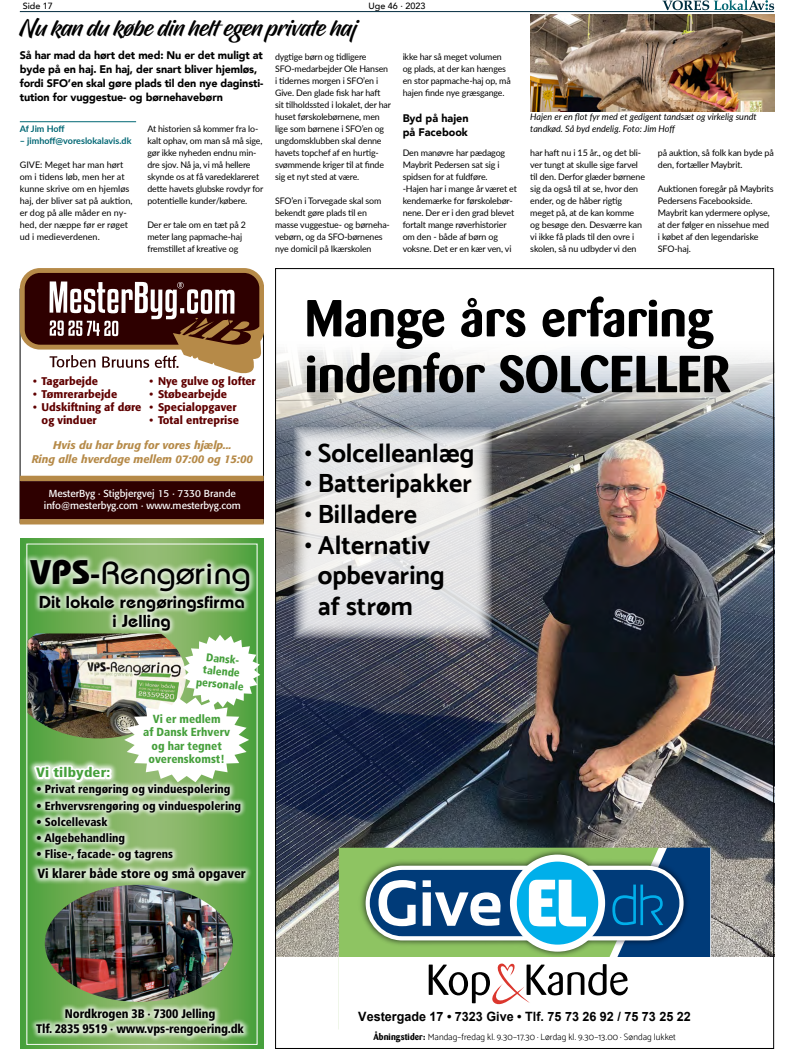
<style>
.page{position:relative;width:794px;height:1049px;background:#fff}
.page>*{position:absolute;margin:0;border:0;box-sizing:border-box;transform-origin:0 0}
.t1{font:700 51.5px/55.8px "Barmeno";color:#000}
.t2{font:500 31.8px "Bauhaus Std";color:#000;scale:1.08 1}
.t3{font:700 26.3px/30.6px "Catamaran";color:#000}
.t4{font:24px "Hughs";letter-spacing:.015em;color:#000}
.t5{font:600 17.3px/19.6px "Bauhaus Std";color:#000;text-align:center;scale:1.08 1}
.t6{font:900 condensed 13.5px "Frutiger LT Std";letter-spacing:.01em;color:#46a03c;scale:1.08 1}
.t7{font:900 condensed 13.1px "Frutiger LT Std";color:#000}
.t8{font:700 12.8px "Arial";color:#000}
.t9{font:900 condensed 12.4px/14.9px "Frutiger LT Std";letter-spacing:-.01em;color:#000;text-align:center}
.t10{font:900 condensed 11.7px "Frutiger LT Std";color:#000}
.t11{font:900 condensed 11.7px/13.3px "Frutiger LT Std";color:#46a03c;text-align:center}
.t12{font:900 condensed 11.2px/12.6px "Frutiger LT Std";color:#46a03c;text-align:center}
.t13{font:500 11.1px/13.1px "Formata";color:#600000}
.t14{font:italic 500 11.1px/14.1px "Formata";color:#b68a48;text-align:center}
.t15{font:900 11px/14px "Avenir";letter-spacing:-.01em;color:#000}
.t16{font:10.1px/12.1px "Formata";color:#fff;text-align:center}
.t17{font:300 9.2px "Catamaran";letter-spacing:.01em;color:#000}
.t18{font:9px/12px "Lato";letter-spacing:-.015em;color:#000}
.t19{font:italic 9px/12px "Lato";color:#000}
.t20{font:700 9px "Lato";color:#006774}
.t21{font:500 9px "Avenir";color:#000}
.s1{font-weight:700;font-size:34.1px}
.s2{font-weight:600}
.s3{font-weight:400;font-stretch:normal}
.s4{font-family:"Barmeno";font-weight:700}
</style>
<div class="page">
<hr style="left:20px;top:11px;width:754px;height:1px;background:#002a3e">
<svg style="left:662px;top:0;width:112px;height:10px"></svg>
<img style="left:277px;top:350px;width:495px;height:606px">
<div style="left:339px;top:848px;width:18px;height:109px;background:#8ec462"></div>
<img style="left:357px;top:847px;width:65px;height:110px">
<svg style="left:365px;top:866px;width:318px;height:74px"></svg>
<div style="left:370px;top:870px;width:309px;height:66px;background:#003b79;border-radius:33px"></div>
<svg style="left:378px;top:880px;width:37px;height:46px"></svg>
<svg style="left:422px;top:847px;width:288px;height:158px"></svg>
<svg style="left:293px;top:427px;width:199px;height:211px;background:#dbdbdc"></svg>
<svg style="left:20px;top:476px;width:244px;height:48px;background:#4a1d0f"></svg>
<svg style="left:20px;top:268px;width:244px;height:106px"></svg>
<svg style="left:21px;top:539px;width:242px;height:510px;background:#66ac54"></svg>
<div style="left:30px;top:1003px;width:220px;height:39px;background:#fff;opacity:.75"></div>
<div style="left:31px;top:861px;width:222px;height:26px;background:#fff;opacity:.75"></div>
<img style="left:28px;top:633px;width:96px;height:105px">
<div style="left:28px;top:759px;width:219px;height:107px;background:#fff;opacity:.75"></div>
<svg style="left:31px;top:763px;width:80px;height:21px"></svg>
<div style="left:33px;top:589px;width:217px;height:48px;background:#fff;opacity:.75"></div>
<div style="left:23px;top:553px;width:234px;height:45px;background:#fff;opacity:.75"></div>
<img style="left:45px;top:885px;width:188px;height:117px">
<svg style="left:124px;top:635px;width:136px;height:147px"></svg>
<hr style="left:20px;top:121px;width:116px;height:1px;background:#006774">
<img style="left:530px;top:14px;width:244px;height:97px">
<p class="t21" style="left:23px;top:-2px;width:32px">Side 17</p>
<p class="t21" style="left:368px;top:-2px;width:58px">Uge 46 · 2023</p>
<h3 class="t4" style="left:20px;top:14px;width:338px">Nu kan du købe din helt egen private haj</h3>
<p class="t15" style="left:20px;top:48px;width:245px">Så har mad da hørt det med: Nu er det muligt at byde på en haj. En haj, der snart bliver hjemløs, fordi SFO’en skal gøre plads til den nye daginsti&shy;tution for vuggestue- og børnehavebørn</p>
<p class="t18" style="left:275px;top:50px;width:117px">dygtige børn og tidligere<br>SFO-medarbejder Ole Hansen i tidernes morgen i SFO’en i<br>Give. Den glade fisk har haft sit tilholdssted i lokalet, der har huset førskolebørnene, men lige som børnene i SFO’en og ungdomsklubben skal denne havets topchef af en hurtig&shy;svømmende kriger til at finde sig et nyt sted at være.</p>
<p class="t18" style="left:275px;top:194px;width:116px">SFO’en i Torvegade skal som bekendt gøre plads til en masse vuggestue- og børneha&shy;vebørn, og da SFO-børnenes nye domicil på Ikærskolen</p>
<p class="t20" style="left:20px;top:122px;width:46px">Af Jim Hoff</p>
<p class="t20" style="left:20px;top:134px;width:113px">– jimhoff@voreslokalavis.dk</p>
<p class="t18" style="left:20px;top:158px;width:114px">GIVE: Meget har man hørt om i tidens løb, men her at kunne skrive om en hjemløs haj, der bliver sat på auktion, er dog på alle måder en ny&shy;hed, der næppe før er røget ud i medieverdenen.</p>
<p class="t18" style="left:147px;top:122px;width:117px">At historien så kommer fra lo&shy;kalt ophav, om man så må sige, gør ikke nyheden endnu min&shy;dre sjov. Nå ja, vi må hellere skynde os at få varedeklareret dette havets glubske rovdyr for potentielle kunder/købere.</p>
<p class="t18" style="left:147px;top:218px;width:100px">Der er tale om en tæt på 2 meter lang papmache-haj fremstillet af kreative og</p>
<p class="t18" style="left:403px;top:50px;width:110px">ikke har så meget volumen og plads, at der kan hænges en stor papmache-haj op, må hajen finde nye græsgange.</p>
<p class="t15" style="left:403px;top:111px;width:67px">Byd på hajen på Facebook</p>
<p class="t18" style="left:403px;top:146px;width:116px">Den manøvre har pædagog<br>Maybrit Pedersen sat sig i spidsen for at fuldføre.<br>-Hajen har i mange år været et kendemærke for førskolebør&shy;nene. Der er i den grad blevet fortalt mange røverhistorier om den - både af børn og voksne. Det er en kær ven, vi</p>
<p class="t18" style="left:530px;top:146px;width:116px">har haft nu i 15 år., og det bli&shy;ver tungt at skulle sige farvel til den. Derfor glæder børnene sig da også til at se, hvor den ender, og de håber rigtig meget på, at de kan komme og besøge den. Desværre kan vi ikke få plads til den ovre i skolen, så nu udbyder vi den</p>
<p class="t18" style="left:658px;top:146px;width:118px">på auktion, så folk kan byde på den, fortæller Maybrit.</p>
<p class="t19" style="left:530px;top:110px;width:228px">Hajen er en flot fyr med et gedigent tandsæt og virkelig sundt tandkød. Så byd endelig. Foto: Jim Hoff</p>
<p class="t18" style="left:658px;top:182px;width:117px">Auktionen foregår på Maybrits<br>Pedersens Facebookside.<br>Maybrit kan ydermere oplyse, at der følger en nissehue med i købet af den legendariske<br>SFO-haj.</p>
<p class="t13" style="left:33px;top:375px;width:66px">• Tagarbejde</p>
<p class="t13" style="left:33px;top:388px;width:86px">• Tømrerarbejde</p>
<p class="t13" style="left:42px;top:401px;width:101px;text-indent:-9px">• Udskiftning af døre og vinduer</p>
<p class="t13" style="left:149px;top:375px;width:108px">• Nye gulve og lofter</p>
<p class="t13" style="left:149px;top:388px;width:79px">• Støbearbejde</p>
<p class="t13" style="left:149px;top:401px;width:89px">• Specialopgaver</p>
<p class="t13" style="left:149px;top:414px;width:91px">• Total entreprise</p>
<p class="t14" style="left:32px;top:437px;width:223px">Hvis du har brug for vores hjælp...<br>Ring alle hverdage mellem 07:00 og 15:00</p>
<p class="t16" style="left:44px;top:487px;width:199px">MesterByg · Stigbjergvej 15 · 7330 Brande info@mesterbyg.com · www.mesterbyg.com</p>
<h2 class="t2" style="left:31px;top:554px;width:205px"><span class="s1">VPS</span><span class="s2">-</span>Rengøring</h2>
<h3 class="t5" style="left:39px;top:591px;width:192px">Dit lokale rengøringsfirma i Jelling</h3>
<p class="t12" style="left:199px;top:650px;width:49px;rotate:6deg">Dansk&shy;talende personale</p>
<p class="t11" style="left:143px;top:712px;width:88px">Vi er medlem<br>af Dansk Erhverv og har tegnet overenskomst!</p>
<h3 class="t6" style="left:36px;top:764px;width:70px">Vi tilbyder:</h3>
<p class="t10" style="left:36px;top:782px;width:196px"><span class="s3">•</span> Privat rengøring og vinduespolering</p>
<p class="t10" style="left:36px;top:798px;width:206px"><span class="s3">•</span> Erhvervsrengøring og vinduespolering</p>
<p class="t10" style="left:36px;top:814px;width:73px"><span class="s3">•</span> Solcellevask</p>
<p class="t10" style="left:36px;top:831px;width:91px"><span class="s3">•</span> Algebehandling</p>
<p class="t10" style="left:36px;top:847px;width:139px"><span class="s3">•</span> Flise-, facade- og tagrens</p>
<h3 class="t7" style="left:37px;top:866px;width:210px">Vi klarer både store og små opgaver</h3>
<h1 class="t1" style="left:305px;top:290px;width:427px">Mange års erfaring indenfor SOLCELLER</h1>
<h3 class="t3" style="left:305px;top:437px;width:171px">• Solcelleanlæg</h3>
<h3 class="t3" style="left:305px;top:468px;width:168px">• Batteripakker</h3>
<h3 class="t3" style="left:305px;top:499px;width:114px">• Billadere</h3>
<h3 class="t3" style="left:318px;top:529px;width:128px;text-indent:-13px">• Alternativ opbevaring af strøm</h3>
<h3 class="t9" style="left:36px;top:1007px;width:209px">Nordkrogen 3B · 7300 Jelling<br>Tlf. 2835 9519 · www.vps-rengoering.dk</h3>
<h3 class="t8" style="left:358px;top:1008px;width:334px">Vestergade 17 • 7323 Give • Tlf. 75 73 26 92 / 75 73 25 22</h3>
<p class="t17" style="left:373px;top:1031px;width:304px"><span class="s4">Åbningstider:</span> Mandag–fredag kl. 9.30–17.30 · Lørdag kl. 9.30–13.00 · Søndag lukket</p>
</div>
